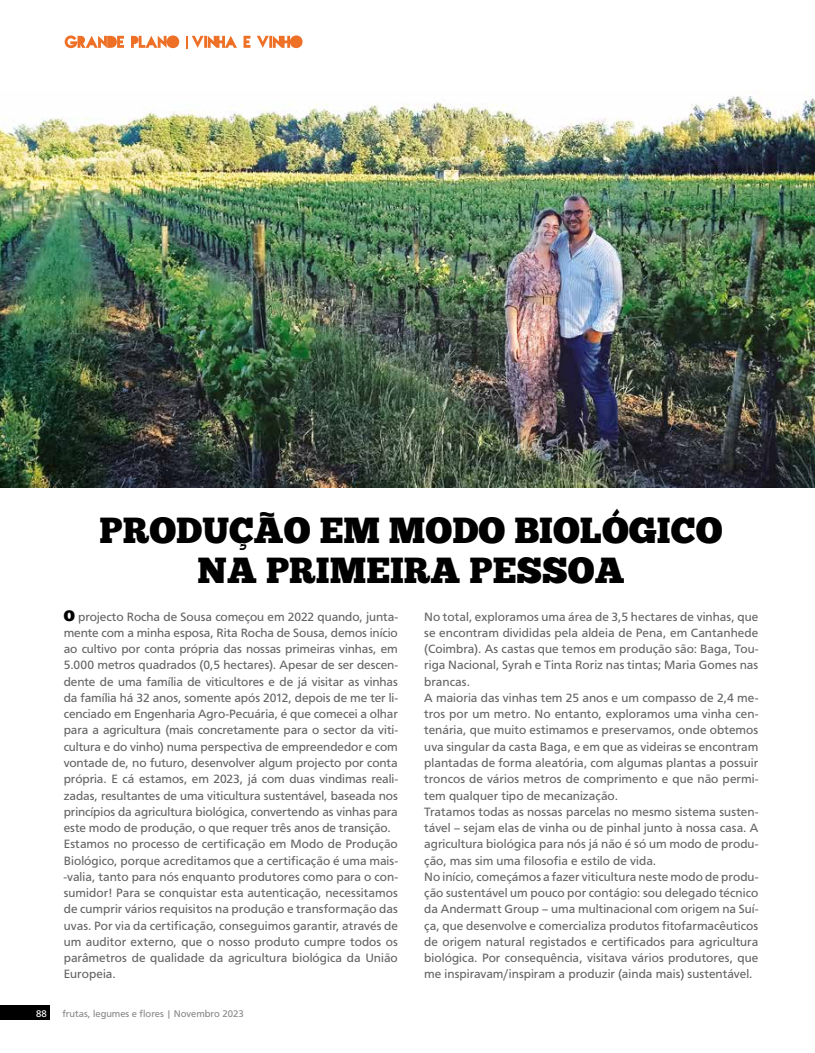
<style>
.page{position:relative;width:815px;height:1053px;background:#fff}
.page>*{position:absolute;margin:0;border:0;box-sizing:border-box;transform-origin:0 0}
.t1{font:36.25px/40px "Chunk Five";color:#000;text-align:center}
.t2{font:12.5px/16.2px "Carto Gothic Std";color:#646363}
.t3{font:10px "Carto Gothic Std";color:#878787}
.t4{font:10px "Carto Gothic Std";color:#fff}
.s1{font-family:"Chunk Five";font-size:15px;color:#000}
</style>
<div class="page">
<div style="left:0;top:1005px;width:50px;height:14px;background:#000"></div>
<img style="left:0;top:96px;width:815px;height:391px">
<svg style="left:65px;top:35px;width:114px;height:13px"></svg>
<svg style="left:186px;top:35px;width:117px;height:14px"></svg>
<h1 class="t1" style="left:100px;top:510px;width:624px">PRODUÇÃO EM MODO BIOLÓGICO<br>NA PRIMEIRA PESSOA</h1>
<p class="t2" style="left:424px;top:608px;width:336px">No total, exploramos uma área de 3,5 hectares de vinhas, que se encontram divididas pela aldeia de Pena, em Cantanhede (Coimbra). As castas que temos em produção são: Baga, Tou&shy;riga Nacional, Syrah e Tinta Roriz nas tintas; Maria Gomes nas brancas.<br>A maioria das vinhas tem 25 anos e um compasso de 2,4 me&shy;tros por um metro. No entanto, exploramos uma vinha cen&shy;tenária, que muito estimamos e preservamos, onde obtemos uva singular da casta Baga, e em que as videiras se encontram plantadas de forma aleatória, com algumas plantas a possuir troncos de vários metros de comprimento e que não permi&shy;tem qualquer tipo de mecanização.<br>Tratamos todas as nossas parcelas no mesmo sistema susten&shy;tável – sejam elas de vinha ou de pinhal junto à nossa casa. A agricultura biológica para nós já não é só um modo de produ&shy;ção, mas sim uma filosofia e estilo de vida.<br>No início, começámos a fazer viticultura neste modo de produ&shy;ção sustentável um pouco por contágio: sou delegado técnico da Andermatt Group – uma multinacional com origem na Suí&shy;ça, que desenvolve e comercializa produtos fitofarmacêuticos de origem natural registados e certificados para agricultura biológica. Por consequência, visitava vários produtores, que me inspiravam/inspiram a produzir (ainda mais) sustentável.</p>
<p class="t2" style="left:64px;top:608px;width:336px"><span class="s1">O</span> projecto Rocha de Sousa começou em 2022 quando, junta&shy;mente com a minha esposa, Rita Rocha de Sousa, demos início ao cultivo por conta própria das nossas primeiras vinhas, em 5.000 metros quadrados (0,5 hectares). Apesar de ser descen&shy;dente de uma família de viticultores e de já visitar as vinhas da família há 32 anos, somente após 2012, depois de me ter li&shy;cenciado em Engenharia Agro-Pecuária, é que comecei a olhar para a agricultura (mais concretamente para o sector da viti&shy;cultura e do vinho) numa perspectiva de empreendedor e com vontade de, no futuro, desenvolver algum projecto por conta própria. E cá estamos, em 2023, já com duas vindimas reali&shy;zadas, resultantes de uma viticultura sustentável, baseada nos princípios da agricultura biológica, convertendo as vinhas para este modo de produção, o que requer três anos de transição.<br>Estamos no processo de certificação em Modo de Produção Biológico, porque acreditamos que a certificação é uma mais--valia, tanto para nós enquanto produtores como para o con&shy;sumidor! Para se conquistar esta autenticação, necessitamos de cumprir vários requisitos na produção e transformação das uvas. Por via da certificação, conseguimos garantir, através de um auditor externo, que o nosso produto cumpre todos os parâmetros de qualidade da agricultura biológica da União Europeia.</p>
<p class="t4" style="left:36px;top:1007px;width:12px">88</p>
<p class="t3" style="left:62px;top:1007px;width:183px">frutas, legumes e flores | Novembro 2023</p>
</div>
